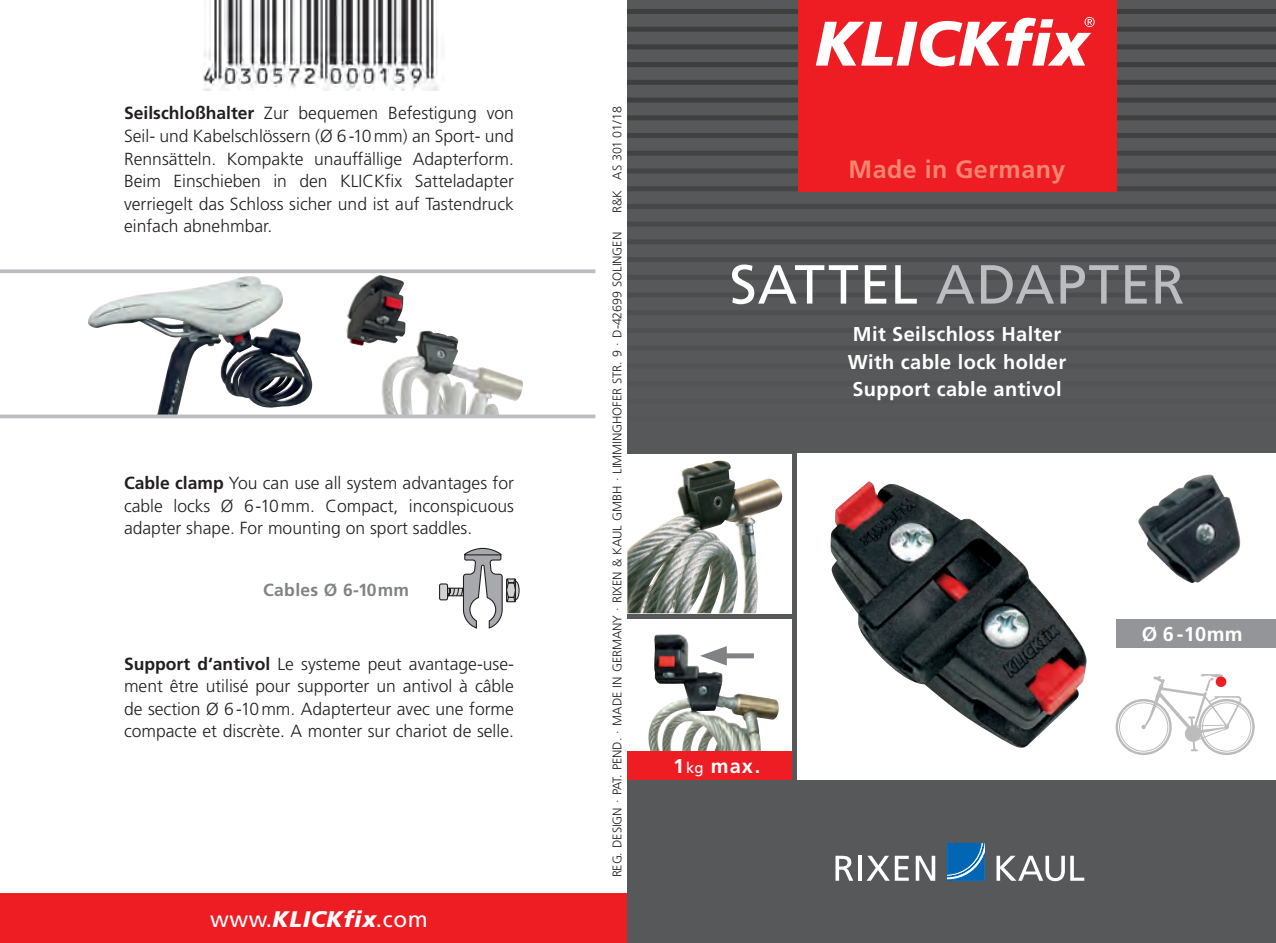
<style>
.page{position:relative;width:1276px;height:943px;background:#fff}
.page>*{position:absolute;margin:0;border:0;box-sizing:border-box;transform-origin:0 0}
.t1{font:55px "Frutiger";letter-spacing:.015em;color:#bcbdc0}
.t2{font:700 25px "Frutiger";letter-spacing:.02em;color:#f48472}
.t3{font:22.5px "Frutiger";letter-spacing:.03em;color:#fff}
.t4{font:700 20px/27.5px "Frutiger";letter-spacing:.02em;color:#fff}
.t5{font:300 17.5px/22.5px "Frutiger";color:#231f20;text-align:justify}
.t6{font:700 17.5px "Frutiger";letter-spacing:.02em;color:#808285}
.t7{font:300 12.5px "Frutiger";letter-spacing:-.01em;color:#231f20}
.s1{font-weight:700}
.s2{font-weight:900;font-style:italic}
.s3{color:#fff}
.s4{font-weight:400;font-size:15px}
</style>
<div class="page">
<div style="left:0;top:893px;width:638px;height:50px;background:#ee1d23"></div>
<svg style="left:0;top:269px;width:596px;height:149px"></svg>
<img style="left:203px;top:0;width:236px;height:90px">
<div style="left:627px;top:0;width:649px;height:943px;background:#57585a"></div>
<div style="left:797px;top:454px;width:479px;height:326px;background:#fff"></div>
<img style="left:830px;top:481px;width:257px;height:267px">
<hr style="left:627px;top:434px;width:649px;height:1px;background:#3e3e3f">
<div style="left:627px;top:381px;width:649px;height:5px;background:#535456"></div>
<div style="left:627px;top:363px;width:649px;height:5px;background:#525254"></div>
<div style="left:627px;top:346px;width:649px;height:5px;background:#515153"></div>
<div style="left:627px;top:328px;width:649px;height:5px;background:#4f5052"></div>
<div style="left:627px;top:310px;width:649px;height:5px;background:#4e4f50"></div>
<div style="left:627px;top:292px;width:649px;height:5px;background:#4d4d4f"></div>
<div style="left:627px;top:275px;width:649px;height:5px;background:#4b4c4e"></div>
<div style="left:627px;top:257px;width:649px;height:5px;background:#4a4b4c"></div>
<div style="left:627px;top:239px;width:649px;height:5px;background:#49494b"></div>
<div style="left:627px;top:222px;width:649px;height:5px;background:#484849"></div>
<div style="left:627px;top:204px;width:649px;height:5px;background:#464748"></div>
<div style="left:627px;top:186px;width:649px;height:5px;background:#454547"></div>
<div style="left:627px;top:168px;width:649px;height:5px;background:#3e3e3f"></div>
<div style="left:627px;top:151px;width:649px;height:5px;background:#3e3e3f"></div>
<div style="left:627px;top:133px;width:649px;height:5px;background:#3e3e3f"></div>
<div style="left:627px;top:115px;width:649px;height:5px;background:#3e3e3f"></div>
<div style="left:627px;top:98px;width:649px;height:5px;background:#3e3e3f"></div>
<div style="left:627px;top:80px;width:649px;height:5px;background:#3e3e3f"></div>
<div style="left:627px;top:62px;width:649px;height:5px;background:#3e3e3f"></div>
<div style="left:627px;top:44px;width:649px;height:5px;background:#3e3e3f"></div>
<div style="left:627px;top:27px;width:649px;height:5px;background:#3e3e3f"></div>
<div style="left:627px;top:9px;width:649px;height:5px;background:#3e3e3f"></div>
<div style="left:797px;top:0;width:319px;height:191px;background:#ee1d23"></div>
<svg style="left:816px;top:17px;width:278px;height:49px"></svg>
<svg style="left:835px;top:855px;width:18px;height:25px"></svg>
<hr style="left:858px;top:855px;width:4px;height:25px;background:#fff">
<svg style="left:867px;top:855px;width:41px;height:25px"></svg>
<svg style="left:915px;top:855px;width:20px;height:25px"></svg>
<svg style="left:996px;top:855px;width:88px;height:26px"></svg>
<svg style="left:947px;top:843px;width:37px;height:38px"></svg>
<div style="left:627px;top:619px;width:165px;height:161px;background:#fff"></div>
<img style="left:648px;top:634px;width:131px;height:117px">
<div style="left:627px;top:454px;width:165px;height:159px;background:#fff"></div>
<img style="left:627px;top:460px;width:156px;height:153px">
<div style="left:627px;top:751px;width:165px;height:29px;background:#ee1d23"></div>
<div style="left:1116px;top:619px;width:160px;height:28px;background:#939598"></div>
<div style="left:1115px;top:699px;width:56px;height:56px;border:2px solid #231f20;border-radius:50%"></div>
<div style="left:1198px;top:699px;width:56px;height:56px;border:2px solid #231f20;border-radius:50%"></div>
<svg style="left:1141px;top:674px;width:101px;height:77px"></svg>
<div style="left:1215px;top:676px;width:11px;height:11px;background:#ee1d23;border-radius:50%"></div>
<img style="left:1138px;top:474px;width:102px;height:109px">
<img style="left:87px;top:276px;width:225px;height:138px">
<div style="left:717px;top:653px;width:37px;height:5px;background:#808285"></div>
<svg style="left:700px;top:646px;width:27px;height:19px"></svg>
<svg style="left:446px;top:548px;width:73px;height:80px"></svg>
<div style="left:439px;top:584px;width:8px;height:16px;background:#d1d2d4;border-radius:2px"></div>
<div style="left:439px;top:583px;width:9px;height:17px;border:1px solid #231f20;border-radius:2px"></div>
<p class="t5" style="left:124px;top:102px;width:391px"><span class="s1">Seilschloßhalter</span> Zur bequemen Befestigung von Seil- und Kabelschlössern (Ø 6-10mm) an Sport- und Rennsätteln. Kompakte unauffällige Adapterform.<br>Beim Einschieben in den KLICKfix Satteladapter verriegelt das Schloss sicher und ist auf Tastendruck einfach abnehmbar.</p>
<p class="t5" style="left:124px;top:472px;width:391px"><span class="s1">Cable clamp</span> You can use all system advantages for cable locks Ø 6-10mm. Compact, inconspicuous adapter shape. For mounting on sport saddles.</p>
<p class="t6" style="left:263px;top:579px;width:147px">Cables Ø 6-10mm</p>
<p class="t5" style="left:124px;top:652px;width:391px"><span class="s1">Support d‘antivol</span> Le systeme peut avantage-use&shy;ment être utilisé pour supporter un antivol à câble de section Ø 6-10mm. Adapterteur avec une forme compacte et discrète. A monter sur chariot de selle.</p>
<p class="t3" style="left:210px;top:905px;width:219px">www.<span class="s2">KLICKfix</span>.com</p>
<p class="t7" style="left:610px;top:213px;width:108px;rotate:-90deg">R&amp;K AS 301 01/18</p>
<p class="t7" style="left:610px;top:877px;width:644px;rotate:-90deg">REG. DESIGN · PAT. PEND. · Made in Germany · RIXEN &amp; KAUL GmbH · Limminghofer Str. 9 · D-42699 Solingen</p>
<h2 class="t2" style="left:848px;top:155px;width:218px">Made in Germany</h2>
<h1 class="t1" style="left:729px;top:252px;width:457px"><span class="s3">Sattel</span> Adapter</h1>
<p class="t4" style="left:847px;top:320px;width:220px">Mit Seilschloss Halter<br>With cable lock holder<br>Support cable antivol</p>
<p class="t4" style="left:673px;top:752px;width:89px">1<span class="s4">kg</span> max.</p>
<p class="t4" style="left:1141px;top:620px;width:102px">Ø 6 -10mm</p>
</div>
